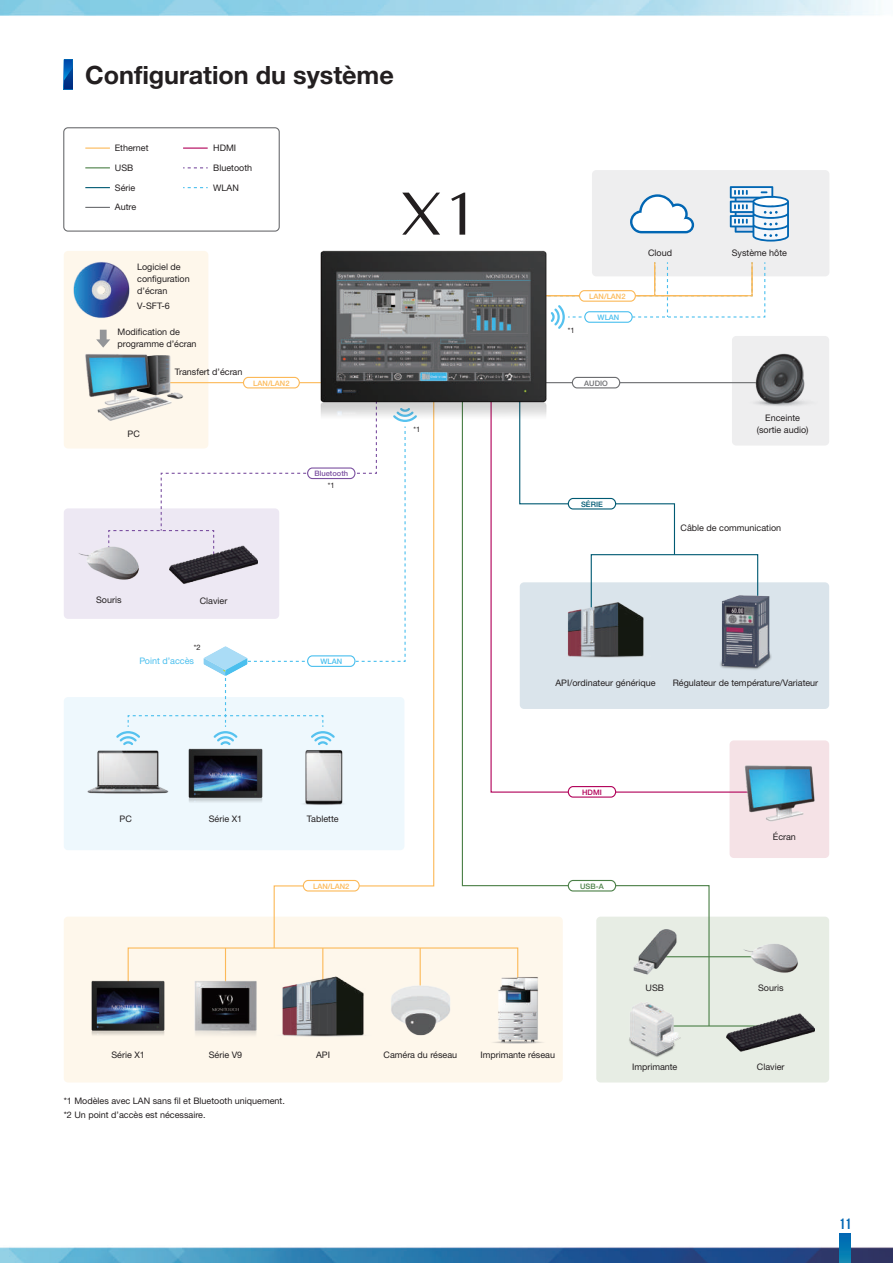
<style>
.page{position:relative;width:893px;height:1263px;background:#fff}
.page>*{position:absolute;margin:0;border:0;box-sizing:border-box;transform-origin:0 0}
.t1{font:700 25.2px "Helvetica Neue LTW1 G";color:#231f20}
.t2{font:700 15px "Bebas Neue";color:#0166b3}
.t3{font:9px/12px "Helvetica Neue LTW1 G";color:#231f20}
.t4{font:9px "Helvetica Neue LTW1 G";color:#4abfee}
.t5{font:500 7.5px "Helvetica Neue";color:#fcb958}
.t6{font:500 7.5px "Helvetica Neue";color:#7c51a1}
.t7{font:7.5px "Helvetica Neue LTW1 G";color:#231f20}
.t8{font:500 7.5px "Helvetica Neue";color:#4abfee}
.t9{font:500 7.5px "Helvetica Neue";color:#005a73}
.t10{font:500 7.5px "Helvetica Neue";color:#4b8047}
.t11{font:500 7.5px "Helvetica Neue";color:#6c6d70}
.t12{font:500 7.5px "Helvetica Neue";color:#b10159}
</style>
<div class="page">
<img style="left:0;top:0;width:893px;height:1263px">
<svg style="left:840px;top:1233px;width:10px;height:30px"></svg>
<div style="left:732px;top:336px;width:97px;height:110px;background:#eeeeef;border-radius:4px"></div>
<div style="left:64px;top:508px;width:215px;height:111px;background:#ede8f3;border-radius:4px"></div>
<div style="left:520px;top:582px;width:309px;height:127px;background:#dae4eb;border-radius:4px"></div>
<div style="left:64px;top:697px;width:340px;height:153px;background:#eef8fd;border-radius:4px"></div>
<div style="left:592px;top:170px;width:237px;height:106px;background:#eeeeef;border-radius:4px"></div>
<div style="left:64px;top:917px;width:499px;height:165px;background:#fef7eb;border-radius:4px"></div>
<div style="left:596px;top:917px;width:233px;height:165px;background:#e7ede4;border-radius:4px"></div>
<div style="left:729px;top:740px;width:100px;height:118px;background:#f5e2e6;border-radius:4px"></div>
<div style="left:64px;top:251px;width:144px;height:197px;background:#fef7eb;border-radius:4px"></div>
<svg style="left:273px;top:389px;width:162px;height:558px"></svg>
<hr style="left:649px;top:1025px;width:122px;height:1px;background:#4b8047">
<hr style="left:649px;top:956px;width:122px;height:1px;background:#4b8047">
<svg style="left:710px;top:389px;width:72px;height:404px"></svg>
<svg style="left:461px;top:389px;width:249px;height:638px"></svg>
<hr style="left:536px;top:382px;width:248px;height:1px;background:#6c6d70">
<img style="left:188px;top:748px;width:75px;height:54px">
<div style="left:64px;top:60px;width:8px;height:29px;background:#002f84"></div>
<svg style="left:64px;top:60px;width:8px;height:21px"></svg>
<img style="left:747px;top:353px;width:59px;height:61px">
<img style="left:735px;top:916px;width:71px;height:57px">
<img style="left:727px;top:1013px;width:88px;height:39px">
<img style="left:627px;top:924px;width:55px;height:55px">
<img style="left:623px;top:996px;width:63px;height:61px">
<img style="left:741px;top:762px;width:74px;height:60px">
<img style="left:87px;top:750px;width:82px;height:44px">
<img style="left:285px;top:745px;width:76px;height:70px">
<div style="left:591px;top:554px;width:167px;height:76px;border:1px solid #005a73"></div>
<div style="left:568px;top:786px;width:48px;height:11px;background:#fff;border-radius:5px"></div>
<div style="left:568px;top:786px;width:48px;height:12px;border:1px solid #b10159;border-radius:5px"></div>
<div style="left:568px;top:880px;width:48px;height:11px;background:#fff;border-radius:5px"></div>
<div style="left:568px;top:880px;width:48px;height:11px;border:1px solid #4b8047;border-radius:5px"></div>
<img style="left:561px;top:586px;width:89px;height:89px">
<img style="left:703px;top:588px;width:79px;height:85px">
<div style="left:572px;top:377px;width:48px;height:11px;background:#fff;border-radius:5px"></div>
<div style="left:572px;top:377px;width:48px;height:11px;border:1px solid #6c6d70;border-radius:5px"></div>
<div style="left:303px;top:880px;width:56px;height:11px;background:#fff;border-radius:5px"></div>
<div style="left:303px;top:880px;width:57px;height:11px;border:1px solid #fcb958;border-radius:5px"></div>
<img style="left:73px;top:262px;width:57px;height:68px">
<svg style="left:96px;top:330px;width:14px;height:15px"></svg>
<svg style="left:570px;top:261px;width:196px;height:68px"></svg>
<svg style="left:730px;top:186px;width:59px;height:56px"></svg>
<svg style="left:630px;top:194px;width:64px;height:39px"></svg>
<hr style="left:225px;top:948px;width:1px;height:54px;background:#fcb958">
<hr style="left:322px;top:948px;width:1px;height:54px;background:#fcb958">
<hr style="left:420px;top:948px;width:1px;height:54px;background:#fcb958">
<img style="left:282px;top:959px;width:82px;height:78px">
<img style="left:391px;top:966px;width:73px;height:70px">
<img style="left:479px;top:971px;width:77px;height:73px">
<img style="left:91px;top:978px;width:74px;height:57px">
<img style="left:194px;top:978px;width:63px;height:57px">
<svg style="left:402px;top:193px;width:38px;height:42px"></svg>
<svg style="left:451px;top:193px;width:14px;height:42px"></svg>
<svg style="left:85px;top:148px;width:25px;height:1px"></svg>
<svg style="left:85px;top:167px;width:25px;height:1px"></svg>
<svg style="left:85px;top:187px;width:25px;height:1px"></svg>
<svg style="left:183px;top:167px;width:25px;height:1px"></svg>
<svg style="left:183px;top:148px;width:25px;height:1px"></svg>
<svg style="left:85px;top:207px;width:25px;height:1px"></svg>
<svg style="left:183px;top:187px;width:25px;height:1px"></svg>
<div style="left:63px;top:127px;width:217px;height:105px;border:1px solid #6c6d70;border-radius:4px"></div>
<hr style="left:154px;top:382px;width:177px;height:1px;background:#fcb958">
<div style="left:243px;top:377px;width:56px;height:11px;background:#fff;border-radius:5px"></div>
<div style="left:243px;top:377px;width:57px;height:11px;border:1px solid #fcb958;border-radius:5px"></div>
<img style="left:85px;top:345px;width:109px;height:74px">
<img style="left:298px;top:240px;width:272px;height:187px">
<svg style="left:108px;top:390px;width:309px;height:355px"></svg>
<img style="left:78px;top:516px;width:70px;height:79px">
<img style="left:170px;top:520px;width:88px;height:88px">
<h1 class="t1" style="left:85px;top:59px;width:310px">Configuration du système</h1>
<p class="t3" style="left:115px;top:138px;width:35px;line-height:19.8px">Ethernet<br>USB<br>Série</p>
<p class="t3" style="left:115px;top:201px;width:23px">Autre</p>
<p class="t3" style="left:213px;top:142px;width:25px">HDMI</p>
<p class="t3" style="left:213px;top:161px;width:40px">Bluetooth</p>
<p class="t3" style="left:213px;top:181px;width:27px">WLAN</p>
<p class="t3" style="left:137px;top:261px;width:54px">Logiciel de configuration d’écran</p>
<p class="t3" style="left:137px;top:300px;width:34px">V-SFT-6</p>
<p class="t3" style="left:118px;top:326px;width:80px">Modification de programme d’écran</p>
<p class="t3" style="left:175px;top:366px;width:69px">Transfert d’écran</p>
<p class="t5" style="left:253px;top:379px;width:38px">LAN/LAN2</p>
<p class="t3" style="left:128px;top:427px;width:14px">PC</p>
<p class="t6" style="left:314px;top:469px;width:35px">Bluetooth</p>
<p class="t7" style="left:328px;top:481px;width:8px">*1</p>
<p class="t7" style="left:413px;top:424px;width:8px">*1</p>
<p class="t3" style="left:96px;top:594px;width:27px">Souris</p>
<p class="t3" style="left:200px;top:594px;width:29px">Clavier</p>
<p class="t7" style="left:194px;top:643px;width:8px">*2</p>
<p class="t4" style="left:139px;top:655px;width:56px">Point d’accès</p>
<p class="t8" style="left:320px;top:657px;width:23px">WLAN</p>
<p class="t7" style="left:568px;top:326px;width:8px">*1</p>
<p class="t5" style="left:589px;top:292px;width:38px">LAN/LAN2</p>
<p class="t8" style="left:598px;top:313px;width:23px">WLAN</p>
<p class="t11" style="left:584px;top:379px;width:25px">AUDIO</p>
<p class="t3" style="left:648px;top:247px;width:26px">Cloud</p>
<p class="t3" style="left:732px;top:247px;width:57px">Système hôte</p>
<p class="t3" style="left:757px;top:412px;width:53px;text-align:center">Enceinte (sortie audio)</p>
<p class="t9" style="left:581px;top:500px;width:23px">SÉRIE</p>
<p class="t3" style="left:681px;top:521px;width:102px">Câble de communication</p>
<p class="t3" style="left:555px;top:677px;width:102px">API/ordinateur générique</p>
<p class="t3" style="left:673px;top:677px;width:147px">Régulateur de température/Variateur</p>
<p class="t3" style="left:120px;top:813px;width:14px">PC</p>
<p class="t3" style="left:209px;top:813px;width:35px">Série X1</p>
<p class="t3" style="left:307px;top:813px;width:33px">Tablette</p>
<p class="t5" style="left:313px;top:882px;width:38px">LAN/LAN2</p>
<p class="t12" style="left:582px;top:788px;width:21px">HDMI</p>
<p class="t10" style="left:580px;top:882px;width:25px">USB-A</p>
<p class="t3" style="left:111px;top:1049px;width:35px">Série X1</p>
<p class="t3" style="left:209px;top:1049px;width:35px">Série V9</p>
<p class="t3" style="left:316px;top:1048px;width:15px">API</p>
<p class="t3" style="left:384px;top:1048px;width:75px">Caméra du réseau</p>
<p class="t3" style="left:480px;top:1048px;width:76px">Imprimante réseau</p>
<p class="t3" style="left:64px;top:1094px;width:223px;line-height:13.5px">*1 Modèles avec LAN sans fil et Bluetooth uniquement. *2 Un point d’accès est nécessaire.</p>
<p class="t3" style="left:645px;top:981px;width:20px">USB</p>
<p class="t3" style="left:632px;top:1061px;width:47px">Imprimante</p>
<p class="t3" style="left:773px;top:830px;width:24px">Écran</p>
<p class="t3" style="left:758px;top:981px;width:27px">Souris</p>
<p class="t3" style="left:757px;top:1061px;width:29px">Clavier</p>
<h2 class="t2" style="left:839px;top:1216px;width:13px">11</h2>
</div>
